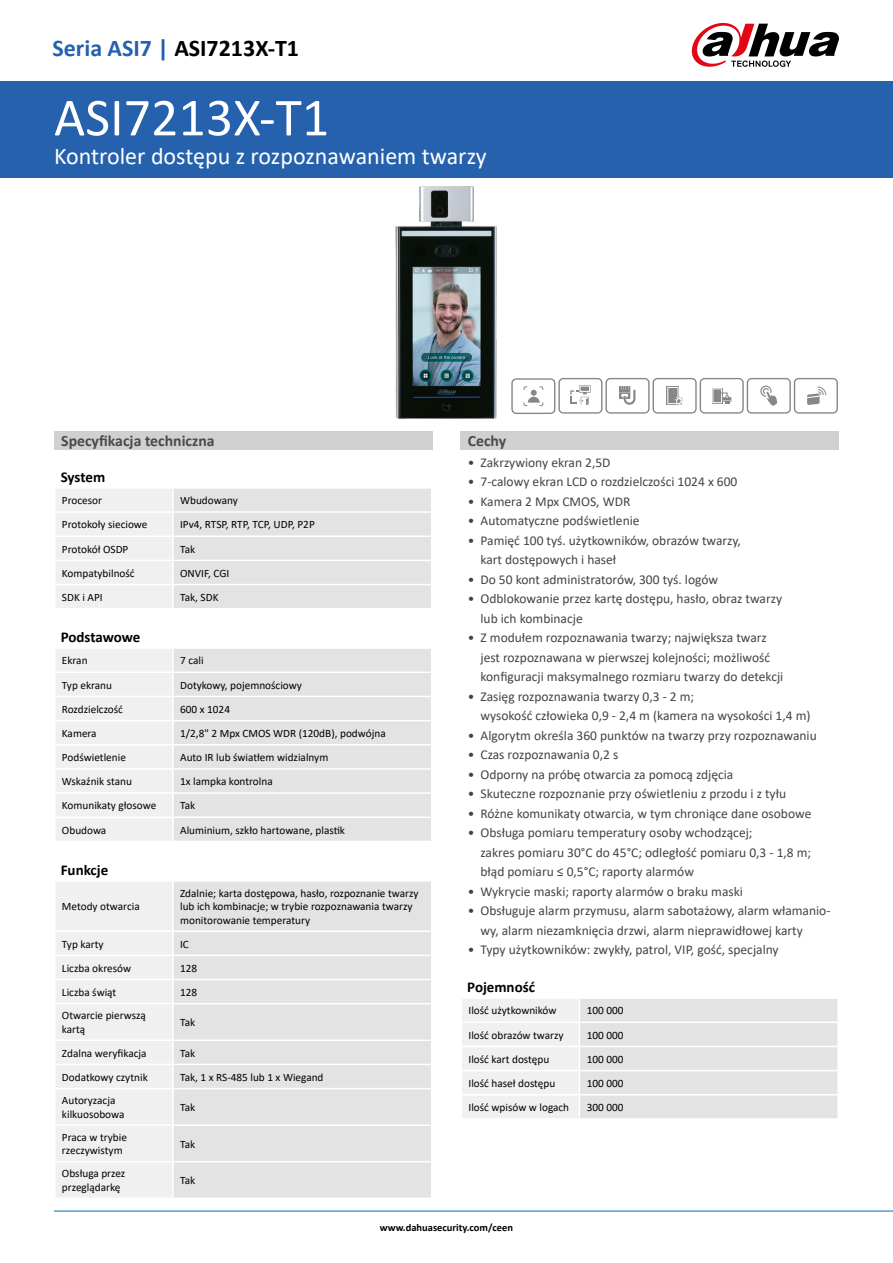
<style>
.page{position:relative;width:893px;height:1263px;background:#fff}
.page>*{position:absolute;margin:0;border:0;box-sizing:border-box;transform-origin:0 0}
.t1{font:54px "Calibri";color:#fff}
.t2{font:24px "Calibri";color:#fff}
.t3{font:700 24px "Calibri";color:#000}
.t4{font:700 15.75px "Calibri";color:#4a4a49}
.t5{font:700 15px "Calibri";color:#000}
.t6{font:13.5px/19.5px "Calibri";color:#454444}
.t7{font:11.25px/13.5px "Calibri";color:#000}
.t8{font:700 10.5px "Calibri";color:#000}
.s1{color:#2561ac}
</style>
<div class="page">
<div style="left:0;top:81px;width:893px;height:97px;background:#2561ac"></div>
<svg style="left:692px;top:23px;width:147px;height:44px"></svg>
<img style="left:395px;top:186px;width:102px;height:233px">
<div style="left:460px;top:431px;width:379px;height:18px;background:#d0d0d0"></div>
<div style="left:54px;top:431px;width:378px;height:18px;background:#d0d0d0"></div>
<svg style="left:56px;top:489px;width:375px;height:119px"></svg>
<div style="left:56px;top:649px;width:116px;height:192px;background:#f0f0f0"></div>
<div style="left:174px;top:649px;width:257px;height:192px;background:#e3e3e3"></div>
<hr style="left:54px;top:671px;width:119px;height:2px;background:#fff">
<hr style="left:173px;top:671px;width:259px;height:2px;background:#fff">
<hr style="left:54px;top:696px;width:119px;height:1px;background:#fff">
<hr style="left:173px;top:696px;width:259px;height:1px;background:#fff">
<hr style="left:54px;top:720px;width:119px;height:1px;background:#fff">
<hr style="left:173px;top:720px;width:259px;height:1px;background:#fff">
<hr style="left:54px;top:744px;width:119px;height:1px;background:#fff">
<hr style="left:173px;top:744px;width:259px;height:1px;background:#fff">
<hr style="left:54px;top:768px;width:119px;height:2px;background:#fff">
<hr style="left:173px;top:768px;width:259px;height:2px;background:#fff">
<hr style="left:54px;top:792px;width:119px;height:2px;background:#fff">
<hr style="left:173px;top:792px;width:259px;height:2px;background:#fff">
<hr style="left:54px;top:816px;width:119px;height:2px;background:#fff">
<hr style="left:173px;top:816px;width:259px;height:2px;background:#fff">
<div style="left:56px;top:882px;width:116px;height:315px;background:#f0f0f0"></div>
<div style="left:174px;top:881px;width:257px;height:316px;background:#e3e3e3"></div>
<hr style="left:54px;top:930px;width:119px;height:2px;background:#fff">
<hr style="left:173px;top:930px;width:259px;height:2px;background:#fff">
<hr style="left:54px;top:954px;width:119px;height:2px;background:#fff">
<hr style="left:173px;top:954px;width:259px;height:2px;background:#fff">
<hr style="left:54px;top:979px;width:119px;height:1px;background:#fff">
<hr style="left:173px;top:979px;width:259px;height:1px;background:#fff">
<hr style="left:54px;top:1003px;width:119px;height:1px;background:#fff">
<hr style="left:173px;top:1003px;width:259px;height:1px;background:#fff">
<hr style="left:54px;top:1039px;width:119px;height:2px;background:#fff">
<hr style="left:173px;top:1039px;width:259px;height:2px;background:#fff">
<hr style="left:54px;top:1064px;width:119px;height:1px;background:#fff">
<hr style="left:173px;top:1064px;width:259px;height:1px;background:#fff">
<hr style="left:54px;top:1088px;width:119px;height:1px;background:#fff">
<hr style="left:173px;top:1088px;width:259px;height:1px;background:#fff">
<hr style="left:54px;top:1124px;width:119px;height:2px;background:#fff">
<hr style="left:173px;top:1124px;width:259px;height:2px;background:#fff">
<hr style="left:54px;top:1161px;width:119px;height:1px;background:#fff">
<hr style="left:173px;top:1161px;width:259px;height:1px;background:#fff">
<svg style="left:462px;top:999px;width:376px;height:119px"></svg>
<hr style="left:837px;top:1095px;width:2px;height:23px;background:#fff">
<svg style="left:511px;top:378px;width:327px;height:36px"></svg>
<hr style="left:54px;top:1211px;width:839px;height:1px;background:#006bb4">
<h2 class="t3" style="left:53px;top:31px;width:248px"><span class="s1">Seria ASI7 |</span> ASI7213X-T1</h2>
<h1 class="t1" style="left:54px;top:80px;width:277px">ASI7213X-T1</h1>
<h2 class="t2" style="left:54px;top:139px;width:434px">Kontroler dostępu z rozpoznawaniem twarzy</h2>
<p class="t4" style="left:61px;top:430px;width:155px">Specyfikacja techniczna</p>
<p class="t4" style="left:468px;top:430px;width:40px">Cechy</p>
<p class="t5" style="left:61px;top:466px;width:46px">System</p>
<p class="t7" style="left:62px;top:493px;width:42px">Procesor</p>
<p class="t7" style="left:180px;top:493px;width:59px">Wbudowany</p>
<p class="t7" style="left:62px;top:518px;width:87px">Protokoły sieciowe</p>
<p class="t7" style="left:180px;top:518px;width:136px">IPv4, RTSP, RTP, TCP, UDP, P2P</p>
<p class="t7" style="left:62px;top:542px;width:68px">Protokół OSDP</p>
<p class="t7" style="left:180px;top:542px;width:17px">Tak</p>
<p class="t7" style="left:62px;top:566px;width:74px">Kompatybilność</p>
<p class="t7" style="left:180px;top:566px;width:51px">ONVIF, CGI</p>
<p class="t7" style="left:62px;top:590px;width:42px">SDK i API</p>
<p class="t7" style="left:180px;top:590px;width:40px">Tak, SDK</p>
<p class="t5" style="left:61px;top:626px;width:81px">Podstawowe</p>
<p class="t7" style="left:62px;top:654px;width:27px">Ekran</p>
<p class="t7" style="left:180px;top:654px;width:25px">7 cali</p>
<p class="t7" style="left:62px;top:678px;width:52px">Typ ekranu</p>
<p class="t7" style="left:180px;top:678px;width:123px">Dotykowy, pojemnościowy</p>
<p class="t7" style="left:62px;top:702px;width:63px">Rozdzielczość</p>
<p class="t7" style="left:180px;top:702px;width:51px">600 x 1024</p>
<p class="t7" style="left:62px;top:726px;width:36px">Kamera</p>
<p class="t7" style="left:180px;top:726px;width:207px">1/2,8" 2 Mpx CMOS WDR (120dB), podwójna</p>
<p class="t7" style="left:62px;top:750px;width:65px">Podświetlenie</p>
<p class="t7" style="left:180px;top:750px;width:150px">Auto IR lub światłem widzialnym</p>
<p class="t7" style="left:62px;top:774px;width:72px">Wskaźnik stanu</p>
<p class="t7" style="left:180px;top:774px;width:94px">1x lampka kontrolna</p>
<p class="t7" style="left:62px;top:799px;width:96px">Komunikaty głosowe</p>
<p class="t7" style="left:180px;top:799px;width:17px">Tak</p>
<p class="t7" style="left:62px;top:823px;width:46px">Obudowa</p>
<p class="t7" style="left:180px;top:823px;width:166px">Aluminium, szkło hartowane, plastik</p>
<p class="t5" style="left:61px;top:859px;width:49px">Funkcje</p>
<p class="t7" style="left:62px;top:899px;width:79px">Metody otwarcia</p>
<p class="t6" style="left:468px;top:452px;width:144px">• Zakrzywiony ekran 2,5D</p>
<p class="t6" style="left:468px;top:472px;width:271px">• 7-calowy ekran LCD o rozdzielczości 1024 x 600</p>
<p class="t6" style="left:468px;top:491px;width:164px">• Kamera 2 Mpx CMOS, WDR</p>
<p class="t6" style="left:468px;top:511px;width:173px">• Automatyczne podświetlenie</p>
<p class="t6" style="left:480px;top:530px;width:262px;text-indent:-13px">• Pamięć 100 tyś. użytkowników, obrazów twarzy, kart dostępowych i haseł</p>
<p class="t6" style="left:468px;top:569px;width:252px">• Do 50 kont administratorów, 300 tyś. logów</p>
<p class="t6" style="left:480px;top:589px;width:303px;text-indent:-13px">• Odblokowanie przez kartę dostępu, hasło, obraz twarzy lub ich kombinacje</p>
<p class="t6" style="left:480px;top:628px;width:304px;text-indent:-13px">• Z modułem rozpoznawania twarzy; największa twarz jest rozpoznawana w pierwszej kolejności; możliwość konfiguracji maksymalnego rozmiaru twarzy do detekcji</p>
<p class="t6" style="left:480px;top:686px;width:332px;text-indent:-13px">• Zasięg rozpoznawania twarzy 0,3 - 2 m;<br>wysokość człowieka 0,9 - 2,4 m (kamera na wysokości 1,4 m)</p>
<p class="t6" style="left:468px;top:725px;width:351px">• Algorytm określa 360 punktów na twarzy przy rozpoznawaniu</p>
<p class="t6" style="left:468px;top:745px;width:152px">• Czas rozpoznawania 0,2 s</p>
<p class="t6" style="left:468px;top:764px;width:267px">• Odporny na próbę otwarcia za pomocą zdjęcia</p>
<p class="t6" style="left:468px;top:783px;width:320px">• Skuteczne rozpoznanie przy oświetleniu z przodu i z tyłu</p>
<p class="t6" style="left:468px;top:803px;width:345px">• Różne komunikaty otwarcia, w tym chroniące dane osobowe</p>
<p class="t6" style="left:480px;top:822px;width:332px;text-indent:-13px">• Obsługa pomiaru temperatury osoby wchodzącej;<br>zakres pomiaru 30°C do 45°C; odległość pomiaru 0,3 - 1,8 m; błąd pomiaru ≤ 0,5°C; raporty alarmów</p>
<p class="t6" style="left:468px;top:881px;width:277px">• Wykrycie maski; raporty alarmów o braku maski</p>
<p class="t6" style="left:480px;top:900px;width:351px;text-indent:-13px">• Obsługuje alarm przymusu, alarm sabotażowy, alarm włamanio&shy;wy, alarm niezamknięcia drzwi, alarm nieprawidłowej karty</p>
<p class="t6" style="left:468px;top:939px;width:312px">• Typy użytkowników: zwykły, patrol, VIP, gość, specjalny</p>
<p class="t7" style="left:180px;top:886px;width:240px">Zdalnie; karta dostępowa, hasło, rozpoznanie twarzy lub ich kombinacje; w trybie rozpoznawania twarzy monitorowanie temperatury</p>
<p class="t7" style="left:62px;top:937px;width:43px">Typ karty</p>
<p class="t7" style="left:180px;top:937px;width:10px">IC</p>
<p class="t7" style="left:62px;top:961px;width:71px">Liczba okresów</p>
<p class="t7" style="left:180px;top:961px;width:19px">128</p>
<p class="t7" style="left:62px;top:985px;width:56px">Liczba świąt</p>
<p class="t7" style="left:180px;top:985px;width:19px">128</p>
<p class="t7" style="left:62px;top:1009px;width:85px">Otwarcie pierwszą kartą</p>
<p class="t7" style="left:180px;top:1015px;width:17px">Tak</p>
<p class="t7" style="left:62px;top:1046px;width:86px">Zdalna weryfikacja</p>
<p class="t7" style="left:180px;top:1046px;width:17px">Tak</p>
<p class="t7" style="left:62px;top:1070px;width:87px">Dodatkowy czytnik</p>
<p class="t7" style="left:180px;top:1070px;width:145px">Tak, 1 x RS-485 lub 1 x Wiegand</p>
<p class="t7" style="left:62px;top:1093px;width:64px">Autoryzacja kilkuosobowa</p>
<p class="t7" style="left:180px;top:1100px;width:17px">Tak</p>
<p class="t7" style="left:62px;top:1130px;width:67px">Praca w trybie rzeczywistym</p>
<p class="t7" style="left:180px;top:1137px;width:17px">Tak</p>
<p class="t7" style="left:62px;top:1167px;width:65px">Obsługa przez przeglądarkę</p>
<p class="t7" style="left:180px;top:1173px;width:17px">Tak</p>
<p class="t5" style="left:467px;top:976px;width:69px">Pojemność</p>
<p class="t7" style="left:468px;top:1004px;width:90px">Ilość użytkowników</p>
<p class="t7" style="left:587px;top:1004px;width:38px">100 000</p>
<p class="t7" style="left:468px;top:1028px;width:97px">Ilość obrazów twarzy</p>
<p class="t7" style="left:587px;top:1028px;width:38px">100 000</p>
<p class="t7" style="left:468px;top:1052px;width:82px">Ilość kart dostępu</p>
<p class="t7" style="left:587px;top:1052px;width:38px">100 000</p>
<p class="t7" style="left:468px;top:1076px;width:88px">Ilość haseł dostępu</p>
<p class="t7" style="left:587px;top:1076px;width:38px">100 000</p>
<p class="t7" style="left:468px;top:1100px;width:102px">Ilość wpisów w logach</p>
<p class="t7" style="left:587px;top:1100px;width:38px">300 000</p>
<p class="t8" style="left:380px;top:1220px;width:135px">www.dahuasecurity.com/ceen</p>
</div>
